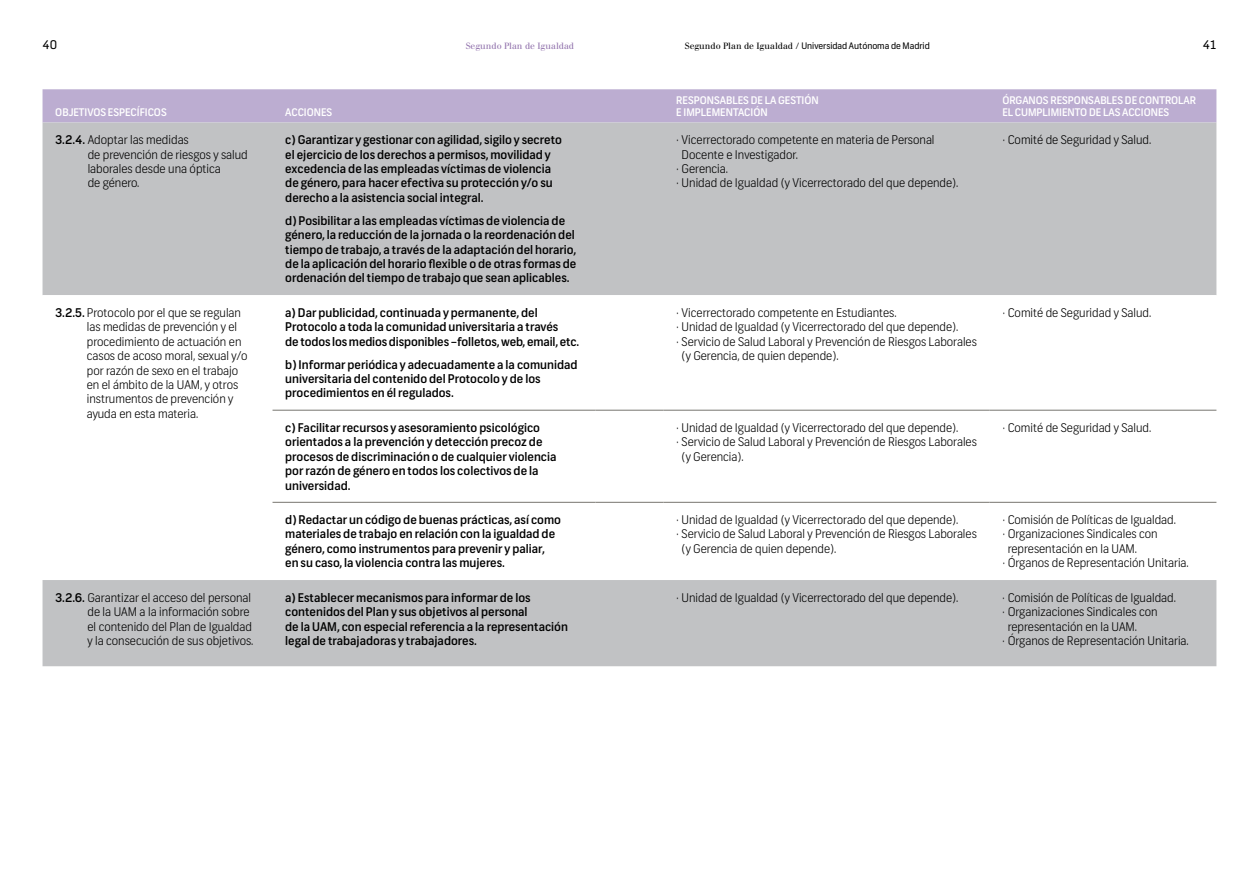
<style>
.page{position:relative;width:1259px;height:893px;background:#fff}
.page>*{position:absolute;margin:0;border:0;box-sizing:border-box;transform-origin:0 0}
.t1{font:300 12px/14.4px "Frank";color:#000}
.t2{font:500 12px/14.4px "Frank";color:#000}
.t3{font:12px "Frank";color:#000}
.t4{font:500 10.5px/12.6px "Frank";color:#fff}
.t5{font:9px "Frank";color:#000}
.t6{font:9px "Walbaum";color:#9273ad}
.s1{font-family:"Walbaum"}
.s2{font-weight:500}
</style>
<div class="page">
<div style="left:43px;top:89px;width:1173px;height:34px;background:#bcadd1"></div>
<div style="left:43px;top:123px;width:1173px;height:543px;background:#c1c2c4"></div>
<svg style="left:43px;top:295px;width:1173px;height:285px"></svg>
<hr style="left:272px;top:410px;width:323px;height:1px;background:#77756f">
<hr style="left:595px;top:410px;width:68px;height:1px;background:#77756f">
<hr style="left:663px;top:410px;width:326px;height:1px;background:#77756f">
<hr style="left:989px;top:410px;width:227px;height:1px;background:#77756f">
<hr style="left:272px;top:502px;width:323px;height:1px;background:#77756f">
<hr style="left:595px;top:502px;width:68px;height:1px;background:#77756f">
<hr style="left:663px;top:502px;width:326px;height:1px;background:#77756f">
<hr style="left:989px;top:502px;width:227px;height:1px;background:#77756f">
<p class="t3" style="left:43px;top:38px;width:16px">40</p>
<p class="t6" style="left:466px;top:41px;width:110px">Segundo Plan de Igualdad</p>
<p class="t5" style="left:685px;top:41px;width:246px"><span class="s1">Segundo Plan de Igualdad /</span> Universidad Autónoma de Madrid</p>
<p class="t3" style="left:1203px;top:38px;width:15px">41</p>
<p class="t4" style="left:55px;top:107px;width:113px">OBJETIVOS ESPECÍFICOS</p>
<p class="t4" style="left:285px;top:107px;width:49px">ACCIONES</p>
<p class="t1" style="left:88px;top:133px;width:162px;text-indent:-32px"><span class="s2">3.2.4.</span> Adoptar las medidas<br>de prevención de riesgos y salud laborales desde una óptica<br>de género.</p>
<p class="t2" style="left:285px;top:133px;width:278px">c) Garantizar y gestionar con agilidad, sigilo y secreto el ejercicio de los derechos a permisos, movilidad y excedencia de las empleadas víctimas de violencia de género, para hacer efectiva su protección y/o su derecho a la asistencia social integral.</p>
<p class="t2" style="left:285px;top:214px;width:293px">d) Posibilitar a las empleadas víctimas de violencia de género, la reducción de la jornada o la reordenación del tiempo de trabajo, a través de la adaptación del horario, de la aplicación del horario flexible o de otras formas de ordenación del tiempo de trabajo que sean aplicables.</p>
<p class="t1" style="left:87px;top:306px;width:162px;text-indent:-32px"><span class="s2">3.2.5.</span> Protocolo por el que se regulan las medidas de prevención y el procedimiento de actuación en casos de acoso moral, sexual y/o por razón de sexo en el trabajo en el ámbito de la UAM, y otros instrumentos de prevención y ayuda en esta materia.</p>
<p class="t2" style="left:285px;top:306px;width:296px">a) Dar publicidad, continuada y permanente, del<br>Protocolo a toda la comunidad universitaria a través<br>de todos los medios disponibles –folletos, web, email, etc.</p>
<p class="t2" style="left:285px;top:358px;width:294px">b) Informar periódica y adecuadamente a la comunidad universitaria del contenido del Protocolo y de los procedimientos en él regulados.</p>
<p class="t4" style="left:676px;top:94px;width:144px">RESPONSABLES DE LA GESTIÓN<br>E IMPLEMENTACIÓN</p>
<p class="t4" style="left:1002px;top:94px;width:195px">ÓRGANOS RESPONSABLES DE CONTROLAR<br>EL CUMPLIMIENTO DE LAS ACCIONES</p>
<p class="t1" style="left:676px;top:133px;width:260px">· Vicerrectorado competente en materia de Personal</p>
<p class="t1" style="left:681px;top:147px;width:118px">Docente e Investigador.</p>
<p class="t1" style="left:676px;top:162px;width:53px">· Gerencia.</p>
<p class="t1" style="left:676px;top:176px;width:284px">· Unidad de Igualdad (y Vicerrectorado del que depende).</p>
<p class="t1" style="left:1002px;top:133px;width:150px">· Comité de Seguridad y Salud.</p>
<p class="t1" style="left:676px;top:306px;width:222px">· Vicerrectorado competente en Estudiantes.</p>
<p class="t1" style="left:676px;top:320px;width:284px">· Unidad de Igualdad (y Vicerrectorado del que depende).</p>
<p class="t1" style="left:676px;top:334px;width:302px">· Servicio de Salud Laboral y Prevención de Riesgos Laborales</p>
<p class="t1" style="left:681px;top:349px;width:158px">(y Gerencia, de quien depende).</p>
<p class="t1" style="left:1002px;top:306px;width:150px">· Comité de Seguridad y Salud.</p>
<p class="t2" style="left:285px;top:421px;width:273px">c) Facilitar recursos y asesoramiento psicológico orientados a la prevención y detección precoz de procesos de discriminación o de cualquier violencia por razón de género en todos los colectivos de la universidad.</p>
<p class="t1" style="left:676px;top:421px;width:284px">· Unidad de Igualdad (y Vicerrectorado del que depende).</p>
<p class="t1" style="left:676px;top:435px;width:302px">· Servicio de Salud Laboral y Prevención de Riesgos Laborales</p>
<p class="t1" style="left:681px;top:449px;width:64px">(y Gerencia).</p>
<p class="t2" style="left:285px;top:513px;width:277px">d) Redactar un código de buenas prácticas, así como materiales de trabajo en relación con la igualdad de género, como instrumentos para prevenir y paliar, en su caso, la violencia contra las mujeres.</p>
<p class="t1" style="left:676px;top:513px;width:284px">· Unidad de Igualdad (y Vicerrectorado del que depende).</p>
<p class="t1" style="left:676px;top:527px;width:302px">· Servicio de Salud Laboral y Prevención de Riesgos Laborales</p>
<p class="t1" style="left:681px;top:542px;width:156px">(y Gerencia de quien depende).</p>
<p class="t1" style="left:1002px;top:421px;width:150px">· Comité de Seguridad y Salud.</p>
<p class="t1" style="left:1002px;top:513px;width:175px">· Comisión de Políticas de Igualdad.</p>
<p class="t1" style="left:1002px;top:527px;width:157px">· Organizaciones Sindicales con</p>
<p class="t1" style="left:1007px;top:542px;width:131px">representación en la UAM.</p>
<p class="t1" style="left:1002px;top:556px;width:188px">· Órganos de Representación Unitaria.</p>
<p class="t1" style="left:87px;top:590px;width:167px;text-indent:-32px"><span class="s2">3.2.6.</span> Garantizar el acceso del personal de la UAM a la información sobre el contenido del Plan de Igualdad y la consecución de sus objetivos.</p>
<p class="t2" style="left:285px;top:591px;width:284px">a) Establecer mecanismos para informar de los contenidos del Plan y sus objetivos al personal<br>de la UAM, con especial referencia a la representación legal de trabajadoras y trabajadores.</p>
<p class="t1" style="left:676px;top:590px;width:284px">· Unidad de Igualdad (y Vicerrectorado del que depende).</p>
<p class="t1" style="left:1002px;top:590px;width:175px">· Comisión de Políticas de Igualdad.</p>
<p class="t1" style="left:1002px;top:605px;width:157px">· Organizaciones Sindicales con</p>
<p class="t1" style="left:1007px;top:619px;width:131px">representación en la UAM.</p>
<p class="t1" style="left:1002px;top:634px;width:188px">· Órganos de Representación Unitaria.</p>
</div>
